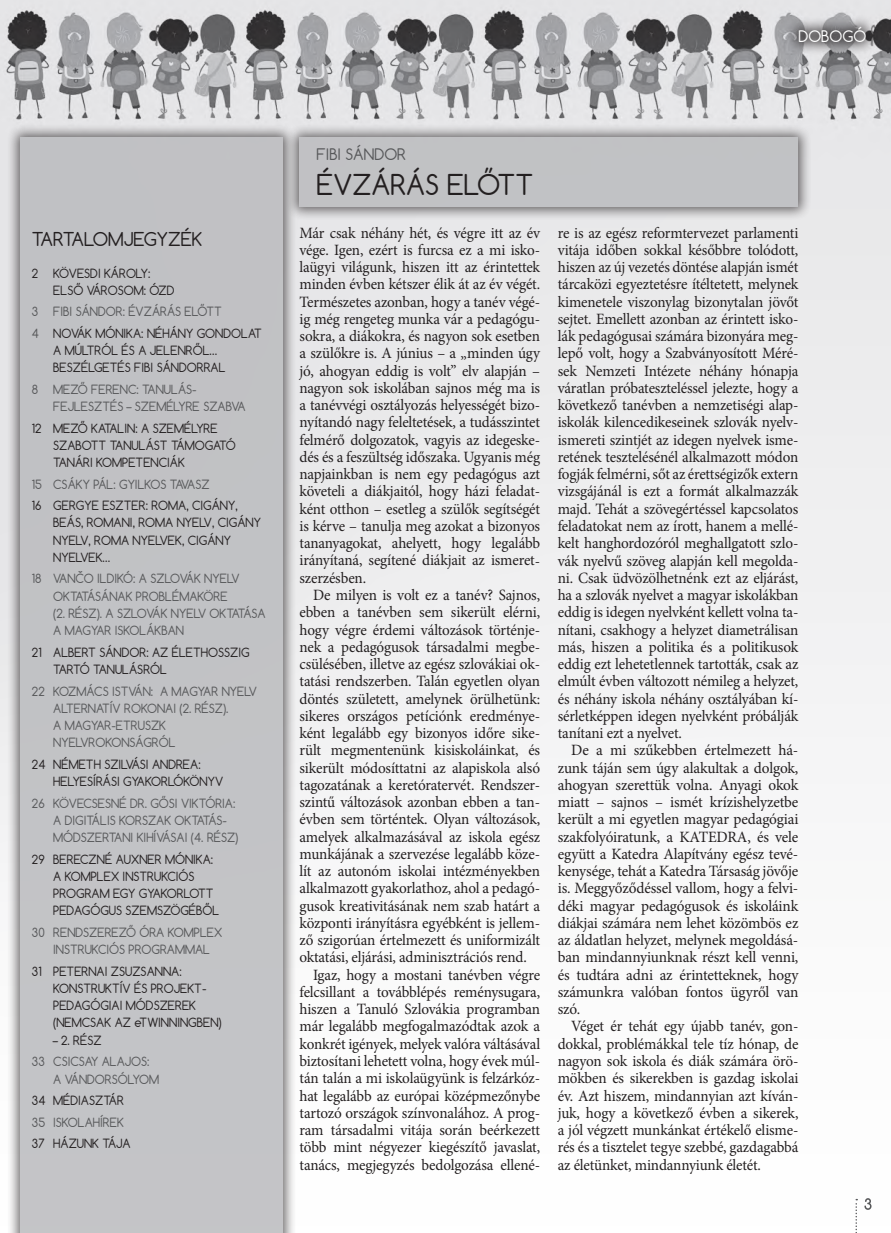
<style>
.page{position:relative;width:891px;height:1233px;background:#fff}
.page>*{position:absolute;margin:0;border:0;box-sizing:border-box;transform-origin:0 0}
.t1{font:27px "Comfortaa";color:#231f20}
.t2{font:18px "Comfortaa";color:#231f20}
.t3{font:15.75px/17.2px "Minion Pro";letter-spacing:-.015em;color:#231f20;text-align:justify;scale:.96 1}
.t4{font:15.75px/17.2px "Minion Pro";letter-spacing:-.015em;color:#231f20;text-align:justify}
.t5{font:15px "Comfortaa";color:#57585a}
.t6{font:15px "Comfortaa";color:#fff}
.t7{font:12px/17.2px "Comfortaa";color:#231f20}
.t8{font:12px/17.2px "Comfortaa";color:#57585a}
.s1{color:#57585a}
</style>
<div class="page">
<img style="left:0;top:0;width:891px;height:1210px">
<div style="left:7px;top:124px;width:289px;height:1108px;background:#231f20;opacity:.75"></div>
<div style="left:20px;top:137px;width:262px;height:1095px;background:#bcbdc0"></div>
<div style="left:286px;top:124px;width:526px;height:96px;background:#231f20;opacity:.75"></div>
<div style="left:300px;top:137px;width:498px;height:70px;background:#bcbdc0"></div>
<div style="left:786px;top:14px;width:93px;height:42px;background:#231f20;opacity:.75"></div>
<svg style="left:864px;top:1198px;width:8px;height:11px"></svg>
<svg style="left:855px;top:1198px;width:2px;height:35px"></svg>
<p class="t6" style="left:798px;top:27px;width:69px">DOBOGÓ</p>
<p class="t2" style="left:32px;top:228px;width:172px">TARTALOMJEGYZÉK</p>
<p class="t7" style="left:53px;top:264px;width:123px;text-indent:-21px">2 KÖVESDI KÁROLY:<br>ELSŐ VÁROSOM: ÓZD</p>
<p class="t8" style="left:32px;top:303px;width:76px">3 FIBI SÁNDOR</p>
<p class="t7" style="left:32px;top:301px;width:230px;line-height:21.5px;text-indent:91px"><span class="s1">: ÉVZÁRÁS ELŐTT<br>4</span> NOVÁK MÓNIKA: NÉHÁNY GONDOLAT</p>
<p class="t7" style="left:53px;top:342px;width:166px">A MÚLTRÓL ÉS A JELENRŐL…</p>
<p class="t7" style="left:32px;top:359px;width:11px">B</p>
<p class="t7" style="left:60px;top:359px;width:167px">ESZÉLGETÉS FIBI SÁNDORRAL</p>
<p class="t8" style="left:32px;top:380px;width:16px">8 M</p>
<p class="t8" style="left:53px;top:380px;width:194px;text-indent:10px">EZŐ FERENC: TANULÁS-<br>FEJLESZTÉS – SZEMÉLYRE SZABVA</p>
<p class="t7" style="left:53px;top:419px;width:184px;text-indent:-21px">12 MEZŐ KATALIN: A SZEMÉLYRE<br>SZABOTT TANULÁST TÁMOGATÓ<br>TANÁRI KOMPETENCI ÁK</p>
<p class="t8" style="left:32px;top:475px;width:179px">15 CSÁKY PÁL: GYI LKOS TAVASZ</p>
<p class="t7" style="left:53px;top:497px;width:209px;text-indent:-21px">16 GERGYE ESZTER: ROMA, CI GÁNY,<br>BEÁS, ROMANI , ROMA NYELV, CI GÁNY<br>NYELV, ROMA NYELVEK, CI GÁNY<br>NYELVEK…</p>
<p class="t8" style="left:53px;top:570px;width:214px;text-indent:-21px">18 VANČO ILDIKÓ: A SZLOVÁK NYELV<br>OKTATÁSÁNAK PROBLÉMAKÖRE<br>(2. RÉSZ). A SZLOVÁK NYELV OKTATÁSA<br>A MAGYAR ISKOLÁKBAN</p>
<p class="t7" style="left:53px;top:643px;width:198px;text-indent:-21px">21 ALBERT SÁNDOR: AZ ÉLETHOSSZIG<br>TARTÓ TANULÁSRÓL</p>
<p class="t8" style="left:53px;top:682px;width:205px;text-indent:-21px">22 KOZMÁCS ISTVÁN: A MAGYAR NYELV<br>ALTERNATÍV ROKONAI (2. RÉSZ).<br>A MAGYAR-ETRUSZK<br>NYELVROKONSÁGRÓL</p>
<p class="t7" style="left:32px;top:755px;width:129px">24 NÉMETH SZILVÁSI AND</p>
<p class="t7" style="left:53px;top:755px;width:172px;text-indent:123px">REA:<br>HELYESÍRÁSI GYAKORLÓKÖNYV</p>
<p class="t8" style="left:53px;top:794px;width:187px;text-indent:-21px">26 KÖVECSESNÉ DR. GŐSI VIKTÓRI A:<br>A DI GI TÁLI S KORSZAK OKTATÁS-<br>MÓDSZERTANI KIHÍVÁSAI (4. RÉSZ)</p>
<p class="t7" style="left:53px;top:850px;width:168px;text-indent:-21px">29 BERECZNÉ AUXNER MÓNIKA:<br>A KOMPLEX INSTRUKCI ÓS<br>PROGRAM EGY GYAKORLOTT<br>PEDAGÓGUS SZEMSZÖGÉBŐL</p>
<p class="t8" style="left:53px;top:923px;width:171px;text-indent:-21px">30 RENDSZEREZŐ ÓRA KOMPLEX<br>INSTRUKCI ÓS PROGRAMMAL</p>
<p class="t7" style="left:53px;top:962px;width:170px;text-indent:-21px">31 PETERNAI ZSUZSANNA:<br>KONSTRUKTÍV ÉS PROJEKT-<br>PEDAGÓGIAI MÓDSZEREK (NEMCSAK AZ ETWINN INGBEN)</p>
<p class="t7" style="left:53px;top:1031px;width:50px">– 2. RÉSZ</p>
<p class="t8" style="left:53px;top:1052px;width:108px;text-indent:-21px">33 CSI CSAY ALAJOS:<br>A VÁNDORSÓLYOM</p>
<p class="t7" style="left:32px;top:1091px;width:93px">34 MÉDIASZTÁR</p>
<p class="t8" style="left:32px;top:1113px;width:93px">35 ISKOLAHÍREK</p>
<p class="t7" style="left:32px;top:1134px;width:100px">37 HÁZUNK TÁJA</p>
<p class="t5" style="left:317px;top:145px;width:80px">FIBI SÁNDOR</p>
<h1 class="t1" style="left:317px;top:168px;width:218px">ÉVZÁRÁS ELŐTT</h1>
<p class="t3" style="left:299px;top:224px;width:252px">Már csak néhány hét, és végre itt az év vége. Igen, ezért is furcsa ez a mi isko&shy;laügyi világunk, hiszen itt az érintettek minden évben kétszer élik át az év végét.<br>Természetes azonban, hogy a tanév végé&shy;ig még rengeteg munka vár a pedagógu&shy;sokra, a diákokra, és nagyon sok esetben a szülőkre is. A június – a „minden úgy jó, ahogyan eddig is volt” elv alapján – nagyon sok iskolában sajnos még ma is a tanévvégi osztályozás helyességét bizo&shy;nyítandó nagy feleltetések, a tudásszintet felmérő dolgozatok, vagyis az idegeske&shy;dés és a feszültség időszaka. Ugyanis még napjainkban is nem egy pedagógus azt követeli a diákjaitól, hogy házi feladat&shy;ként otthon – esetleg a szülők segítségét is kérve – tanulja meg azokat a bizonyos tananyagokat, ahelyett, hogy legalább irányítaná, segítené diákjait az ismeret&shy;szerzésben.</p>
<p class="t3" style="left:313px;top:586px;width:238px">De milyen is volt ez a tanév? Sajnos,</p>
<p class="t3" style="left:299px;top:603px;width:252px">ebben a tanévben sem sikerült elérni,</p>
<p class="t3" style="left:299px;top:621px;width:252px">hogy végre érdemi változások történje-</p>
<p class="t3" style="left:299px;top:638px;width:252px">nek a pedagógusok társadalmi megbe-</p>
<p class="t3" style="left:299px;top:655px;width:252px">csülésében, illetve az egész szlovákiai ok-</p>
<p class="t3" style="left:299px;top:672px;width:252px">tatási rendszerben. Talán egyetlen olyan</p>
<p class="t3" style="left:299px;top:690px;width:252px">döntés született, amelynek örülhetünk:</p>
<p class="t3" style="left:299px;top:707px;width:252px">sikeres országos petíciónk eredménye-</p>
<p class="t3" style="left:299px;top:724px;width:252px">ként legalább egy bizonyos időre sike-</p>
<p class="t3" style="left:299px;top:741px;width:252px">rült megmentenünk kisiskoláinkat, és</p>
<p class="t3" style="left:299px;top:759px;width:252px">sikerült módosíttatni az alapiskola alsó</p>
<p class="t3" style="left:299px;top:776px;width:252px">tagozatának a keretóratervét. Rendszer-</p>
<p class="t3" style="left:299px;top:793px;width:252px">szintű változások azonban ebben a tan-</p>
<p class="t3" style="left:299px;top:810px;width:252px">évben sem történtek. Olyan változások,</p>
<p class="t3" style="left:299px;top:828px;width:252px">amelyek alkalmazásával az iskola egész</p>
<p class="t3" style="left:299px;top:845px;width:252px">munkájának a szervezése legalább köze-</p>
<p class="t3" style="left:299px;top:862px;width:252px">lít az autonóm iskolai intézményekben</p>
<p class="t3" style="left:299px;top:879px;width:252px">alkalmazott gyakorlathoz, ahol a pedagó-</p>
<p class="t3" style="left:299px;top:897px;width:252px">gusok kreativitásának nem szab határt a</p>
<p class="t3" style="left:299px;top:914px;width:252px">központi irányításra egyébként is jellem-</p>
<p class="t3" style="left:299px;top:931px;width:252px">ző szigorúan értelmezett és uniformizált</p>
<p class="t3" style="left:299px;top:948px;width:238px">oktatási, eljárási, adminisztrációs rend.</p>
<p class="t3" style="left:313px;top:966px;width:238px">Igaz, hogy a mostani tanévben végre</p>
<p class="t3" style="left:299px;top:983px;width:252px">felcsillant a továbblépés reménysugara,</p>
<p class="t3" style="left:299px;top:1000px;width:252px">hiszen a Tanuló Szlovákia programban</p>
<p class="t3" style="left:299px;top:1017px;width:252px">már legalább megfogalmazódtak azok a</p>
<p class="t3" style="left:299px;top:1035px;width:252px">konkrét igények, melyek valóra váltásával</p>
<p class="t3" style="left:299px;top:1052px;width:252px">biztosítani lehetett volna, hogy évek múl-</p>
<p class="t3" style="left:299px;top:1069px;width:252px">tán talán a mi iskolaügyünk is felzárkóz-</p>
<p class="t3" style="left:299px;top:1086px;width:252px">hat legalább az európai középmezőnybe</p>
<p class="t3" style="left:299px;top:1104px;width:252px">tartozó országok színvonalához. A prog-</p>
<p class="t3" style="left:299px;top:1121px;width:252px">ram társadalmi vitája során beérkezett</p>
<p class="t3" style="left:299px;top:1138px;width:252px">több mint négyezer kiegészítő javaslat,</p>
<p class="t3" style="left:299px;top:1155px;width:252px">tanács, megjegyzés bedolgozása ellené-</p>
<p class="t3" style="left:558px;top:224px;width:252px">re is az egész reformtervezet parlamenti vitája időben sokkal későbbre tolódott, hiszen az új vezetés döntése alapján ismét tárcaközi egyeztetésre ítéltetett, melynek kimenetele viszonylag bizonytalan jövőt sejtet. Emellett azonban az érintett isko&shy;lák pedagógusai számára bizonyára meg&shy;lepő volt, hogy a Szabványosított Méré&shy;sek Nemzeti Intézete néhány hónapja váratlan próbateszteléssel jelezte, hogy a következő tanévben a nemzetiségi alap&shy;iskolák kilencedikeseinek szlovák nyelv&shy;ismereti szintjét az idegen nyelvek isme&shy;retének tesztelésénél alkalmazott módon fogják felmérni, sőt az érettségizők extern vizsgájánál is ezt a formát alkalmazzák majd. Tehát a szövegértéssel kapcsolatos feladatokat nem az írott, hanem a mellé&shy;kelt hanghordozóról meghallgatott szlo&shy;vák nyelvű szöveg alapján kell megolda&shy;ni. Csak üdvözölhetnénk ezt az eljárást, ha a szlovák nyelvet a magyar iskolákban eddig is idegen nyelvként kellett volna ta&shy;nítani, csakhogy a helyzet diametrálisan más, hiszen a politika és a politikusok eddig ezt lehetetlennek tartották, csak az elmúlt évben változott némileg a helyzet, és néhány iskola néhány osztályában kí&shy;sérletképpen idegen nyelvként próbálják tanítani ezt a nyelvet.</p>
<p class="t4" style="left:558px;top:741px;width:242px;text-indent:13px">De a mi szűkebben értelmezett há&shy;zunk táján sem úgy alakultak a dolgok, ahogyan szerettük volna. Anyagi okok miatt – sajnos – ismét krízishelyzetbe került a mi egyetlen magyar pedagógiai szakfolyóiratunk, a KATEDRA, és vele együtt a Katedra Alapítvány egész tevé&shy;kenysége, tehát a Katedra Társaság jövője is. Meggyőződéssel vallom, hogy a felvi&shy;déki magyar pedagógusok és iskoláink diákjai számára nem lehet közömbös ez az áldatlan helyzet, melynek megoldásá&shy;ban mindannyiunknak részt kell venni, és tudtára adni az érintetteknek, hogy számunkra valóban fontos ügyről van szó.</p>
<p class="t3" style="left:558px;top:1017px;width:252px;text-indent:14px">Véget ér tehát egy újabb tanév, gon&shy;dokkal, problémákkal tele tíz hónap, de nagyon sok iskola és diák számára örö&shy;mökben és sikerekben is gazdag iskolai év. Azt hiszem, mindannyian azt kíván&shy;juk, hogy a következő évben a sikerek, a jól végzett munkánkat értékelő elisme&shy;rés és a tisztelet tegye szebbé, gazdagabbá az életünket, mindannyiunk életét.</p>
</div>
